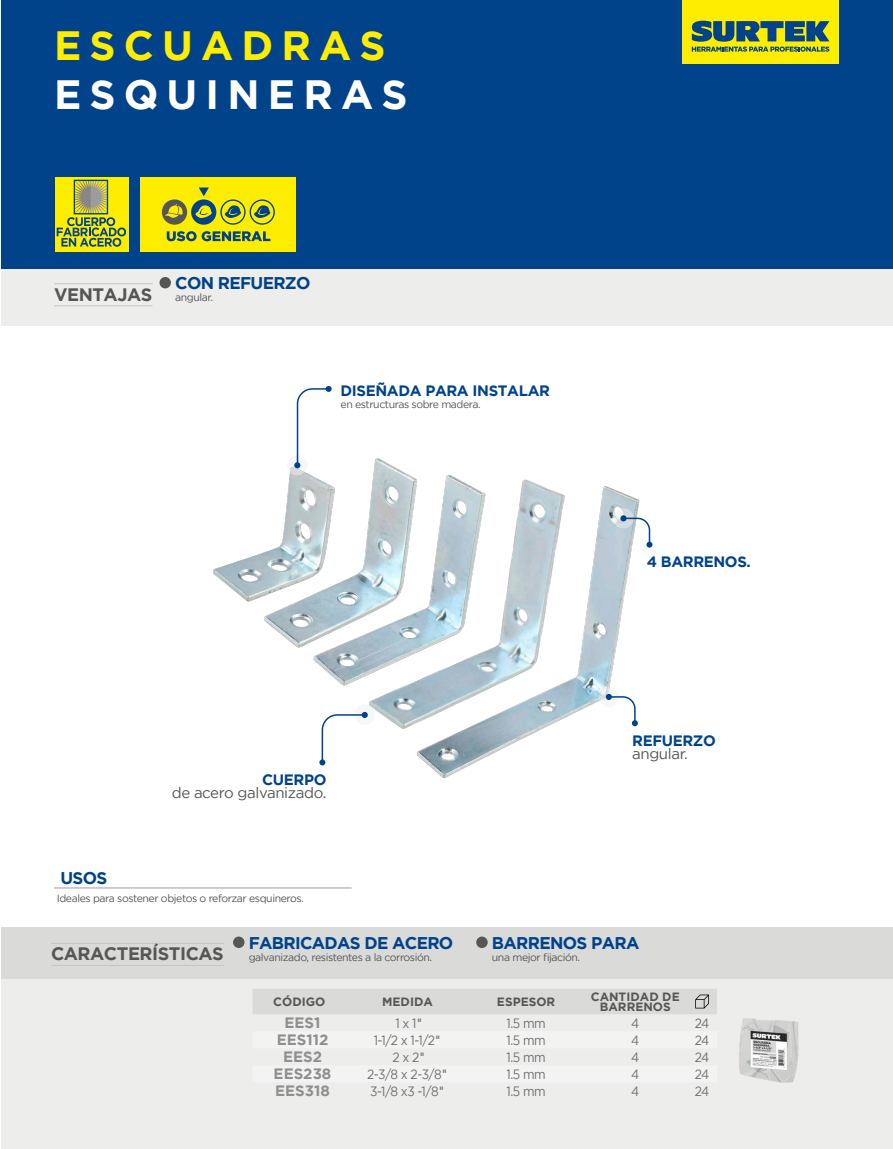
<style>
.page{position:relative;width:893px;height:1149px;background:#fff}
.page>*{position:absolute;margin:0;border:0;box-sizing:border-box;transform-origin:0 0}
.t1{font:700 40.8px "Gotham";letter-spacing:.2em;color:#fff}
.t2{font:700 40.8px "Gotham";letter-spacing:.2em;color:#ffed00}
.t3{font:700 18px "Gotham";letter-spacing:-.025em;color:#565655}
.t4{font:700 16.95px "Gotham";letter-spacing:-.04em;color:#00438b}
.t5{font:700 15px "Gotham";letter-spacing:-.025em;color:#00438b}
.t6{font:15px "Gotham";letter-spacing:-.025em;color:#565655}
.t7{font:700 15px "Gotham";color:#8f8f8f}
.t8{font:13.5px "Gotham";letter-spacing:-.04em;color:#6e6e6e;scale:.9 1}
.t9{font:700 12px/10.5px "Gotham";color:#565655;text-align:center}
.t10{font:10.5px "Gotham";letter-spacing:-.04em;color:#565655}
.s1{font-family:"Frutiger LT Std"}
</style>
<div class="page">
<div style="left:1px;top:0;width:892px;height:276px;background:#00438b"></div>
<div style="left:1px;top:957px;width:892px;height:191px;background:#ededec"></div>
<div style="left:1px;top:927px;width:892px;height:51px;background:#dadad9"></div>
<div style="left:1px;top:270px;width:892px;height:56px;background:#ededec"></div>
<div style="left:682px;top:0;width:157px;height:64px;background:#ffed00"></div>
<svg style="left:692px;top:21px;width:137px;height:31px"></svg>
<img style="left:213px;top:559px;width:31px;height:40px">
<img style="left:244px;top:458px;width:158px;height:184px">
<img style="left:291px;top:471px;width:44px;height:208px">
<img style="left:335px;top:471px;width:195px;height:241px">
<img style="left:378px;top:481px;width:275px;height:298px">
<hr style="left:54px;top:887px;width:298px;height:1px;background:#9c9c9c">
<div style="left:253px;top:989px;width:464px;height:24px;background:#dadad9"></div>
<hr style="left:51px;top:942px;width:173px;height:1px;background:#c5c5c5">
<hr style="left:51px;top:964px;width:173px;height:1px;background:#c5c5c5">
<div style="left:159px;top:277px;width:12px;height:11px;background:#565655;border-radius:50%"></div>
<div style="left:233px;top:936px;width:11px;height:11px;background:#565655;border-radius:50%"></div>
<div style="left:476px;top:936px;width:12px;height:11px;background:#565655;border-radius:50%"></div>
<hr style="left:54px;top:283px;width:99px;height:1px;background:#c5c5c5">
<hr style="left:54px;top:305px;width:98px;height:1px;background:#c5c5c5">
<div style="left:355px;top:704px;width:20px;height:21px;background:#f7f7f7;border-radius:50%"></div>
<svg style="left:287px;top:455px;width:20px;height:20px"></svg>
<svg style="left:613px;top:508px;width:21px;height:20px"></svg>
<svg style="left:599px;top:686px;width:20px;height:20px"></svg>
<svg style="left:622px;top:516px;width:30px;height:31px"></svg>
<svg style="left:606px;top:693px;width:32px;height:33px"></svg>
<svg style="left:294px;top:386px;width:38px;height:82px"></svg>
<svg style="left:319px;top:711px;width:49px;height:54px"></svg>
<div style="left:55px;top:177px;width:73px;height:74px;background:#ffed00"></div>
<svg style="left:57px;top:180px;width:69px;height:67px"></svg>
<img style="left:739px;top:1018px;width:60px;height:65px">
<div style="left:141px;top:177px;width:155px;height:74px;background:#ffed00"></div>
<svg style="left:167px;top:231px;width:103px;height:10px"></svg>
<div style="left:162px;top:199px;width:25px;height:26px;background:#565655;border-radius:50%"></div>
<svg style="left:199px;top:187px;width:10px;height:9px"></svg>
<div style="left:191px;top:199px;width:25px;height:26px;background:#00438b;border-radius:50%"></div>
<svg style="left:196px;top:205px;width:16px;height:13px"></svg>
<svg style="left:220px;top:199px;width:55px;height:26px"></svg>
<svg style="left:164px;top:204px;width:19px;height:14px"></svg>
<h1 class="t2" style="left:54px;top:22px;width:333px">ESCUADRAS</h1>
<h1 class="t1" style="left:54px;top:71px;width:355px">ESQUINERAS</h1>
<h2 class="t3" style="left:54px;top:284px;width:100px">VENTAJAS</h2>
<h3 class="t4" style="left:175px;top:273px;width:137px">CON REFUERZO</h3>
<p class="t10" style="left:175px;top:292px;width:39px">angular.</p>
<h3 class="t5" style="left:341px;top:382px;width:211px">DISEÑADA PARA INSTALAR</h3>
<p class="t10" style="left:341px;top:398px;width:142px">en estructuras sobre madera.</p>
<h3 class="t5" style="left:262px;top:770px;width:66px">CUERPO</h3>
<h3 class="t6" style="left:172px;top:784px;width:156px">de acero galvanizado.</h3>
<h3 class="t4" style="left:60px;top:868px;width:48px">USOS</h3>
<p class="t10" style="left:57px;top:892px;width:249px">Ideales para sostener objetos o reforzar esquineros.</p>
<h3 class="t5" style="left:647px;top:553px;width:105px">4 BARRENOS.</h3>
<h3 class="t5" style="left:632px;top:731px;width:85px">REFUERZO</h3>
<h3 class="t6" style="left:632px;top:745px;width:57px">angular.</h3>
<h2 class="t3" style="left:51px;top:943px;width:174px">CARACTERÍSTICAS</h2>
<h3 class="t4" style="left:249px;top:932px;width:206px">FABRICADAS DE ACERO</h3>
<p class="t10" style="left:249px;top:951px;width:185px">galvanizado, resistentes a la corrosión.</p>
<h3 class="t4" style="left:492px;top:932px;width:149px">BARRENOS PARA</h3>
<p class="t10" style="left:492px;top:951px;width:90px">una mejor fijación.</p>
<p class="t9" style="left:273px;top:995px;width:54px">CÓDIGO</p>
<p class="t9" style="left:382px;top:995px;width:52px">MEDIDA</p>
<p class="t9" style="left:497px;top:995px;width:60px">ESPESOR</p>
<p class="t9" style="left:591px;top:990px;width:90px">CANTIDAD DE<br>BARRENOS</p>
<h3 class="t7" style="left:284px;top:1013px;width:38px">EES1</h3>
<p class="t8" style="left:395px;top:1015px;width:32px">1 x 1<span class="s1">"</span></p>
<p class="t8" style="left:507px;top:1015px;width:45px">1.5 mm</p>
<p class="t8" style="left:631px;top:1015px;width:11px">4</p>
<p class="t8" style="left:695px;top:1015px;width:18px">24</p>
<h3 class="t7" style="left:277px;top:1030px;width:53px">EES112</h3>
<p class="t8" style="left:374px;top:1032px;width:77px">1-1/2 x 1-1/2<span class="s1">"</span></p>
<p class="t8" style="left:507px;top:1032px;width:45px">1.5 mm</p>
<p class="t8" style="left:631px;top:1032px;width:11px">4</p>
<p class="t8" style="left:695px;top:1032px;width:18px">24</p>
<h3 class="t7" style="left:283px;top:1047px;width:41px">EES2</h3>
<p class="t8" style="left:393px;top:1049px;width:38px">2 x 2<span class="s1">"</span></p>
<p class="t8" style="left:507px;top:1049px;width:45px">1.5 mm</p>
<p class="t8" style="left:631px;top:1049px;width:11px">4</p>
<p class="t8" style="left:695px;top:1049px;width:18px">24</p>
<h3 class="t7" style="left:274px;top:1064px;width:59px">EES238</h3>
<p class="t8" style="left:367px;top:1066px;width:91px">2-3/8 x 2-3/8<span class="s1">"</span></p>
<p class="t8" style="left:507px;top:1066px;width:45px">1.5 mm</p>
<p class="t8" style="left:631px;top:1066px;width:11px">4</p>
<p class="t8" style="left:695px;top:1066px;width:18px">24</p>
<h3 class="t7" style="left:275px;top:1081px;width:56px">EES318</h3>
<p class="t8" style="left:370px;top:1083px;width:85px">3-1/8 x3 -1/8<span class="s1">"</span></p>
<p class="t8" style="left:507px;top:1083px;width:45px">1.5 mm</p>
<p class="t8" style="left:631px;top:1083px;width:11px">4</p>
<p class="t8" style="left:695px;top:1083px;width:18px">24</p>
</div>
